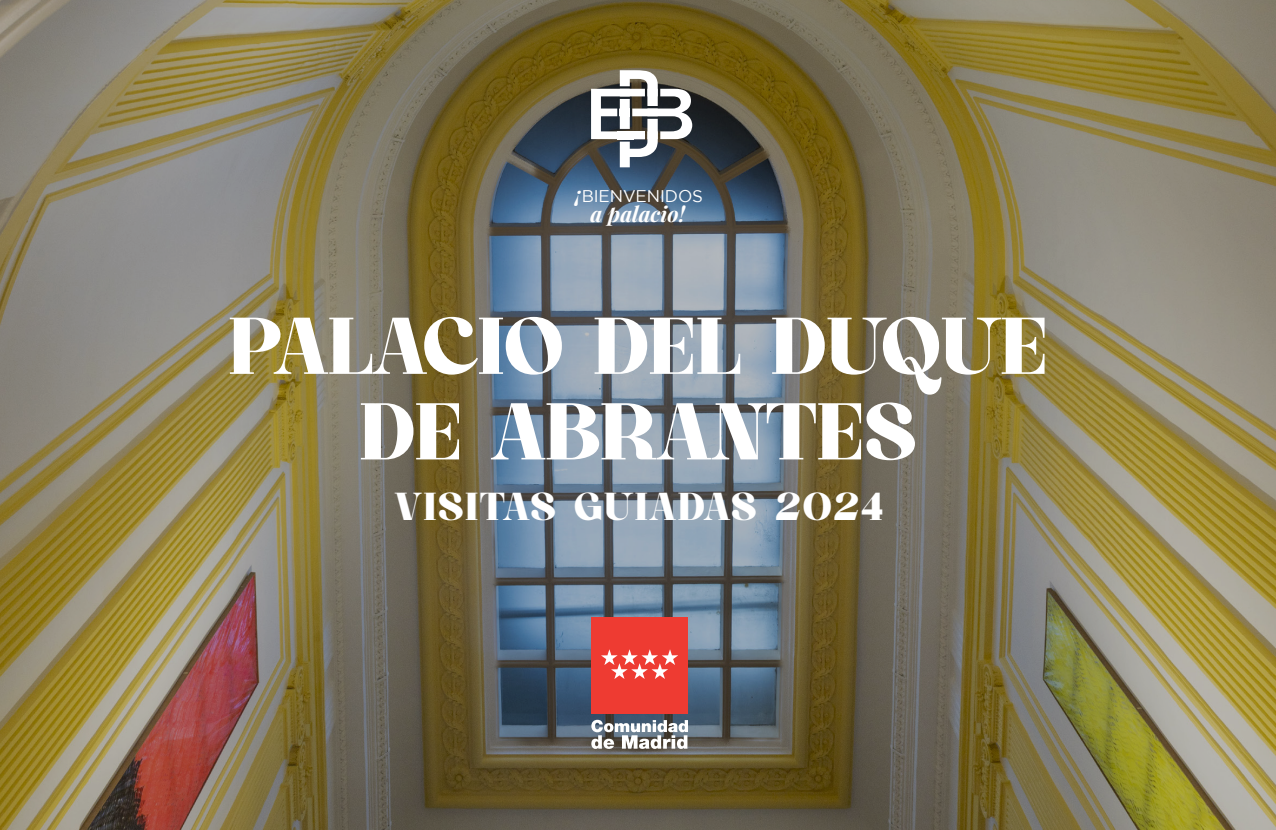
<style>
.page{position:relative;width:1276px;height:830px;background:#fff}
.page>*{position:absolute;margin:0;border:0;box-sizing:border-box;transform-origin:0 0}
.t1{font:78.75px/85.5px "Finestly Natural";color:#fff;text-align:center}
.t2{font:38.25px "Finestly Natural";letter-spacing:.04em;color:#fff}
.t3{font:italic 700 21.38px "Playfair Display";color:#fff}
.t4{font:16.88px "Gotham";letter-spacing:-.005em;color:#fff}
.s1{font-family:"Playfair Display";font-weight:700;font-style:italic;font-size:21.38px}
</style>
<div class="page">
<img style="left:0;top:0;width:1276px;height:829px">
<svg style="left:591px;top:70px;width:101px;height:97px"></svg>
<div style="left:591px;top:616px;width:97px;height:97px;background:#ee3b32"></div>
<svg style="left:601px;top:649px;width:77px;height:29px"></svg>
<svg style="left:591px;top:719px;width:97px;height:29px"></svg>
<p class="t4" style="left:575px;top:187px;width:129px"><span class="s1">¡</span>BIENVENIDOS</p>
<p class="t3" style="left:590px;top:199px;width:96px">a palacio!</p>
<p class="t1" style="left:228px;top:307px;width:821px">PALACIO DEL DUQUE<br>DE ABRANTES</p>
<p class="t2" style="left:395px;top:481px;width:490px">VISITAS GUIADAS 2024</p>
</div>
